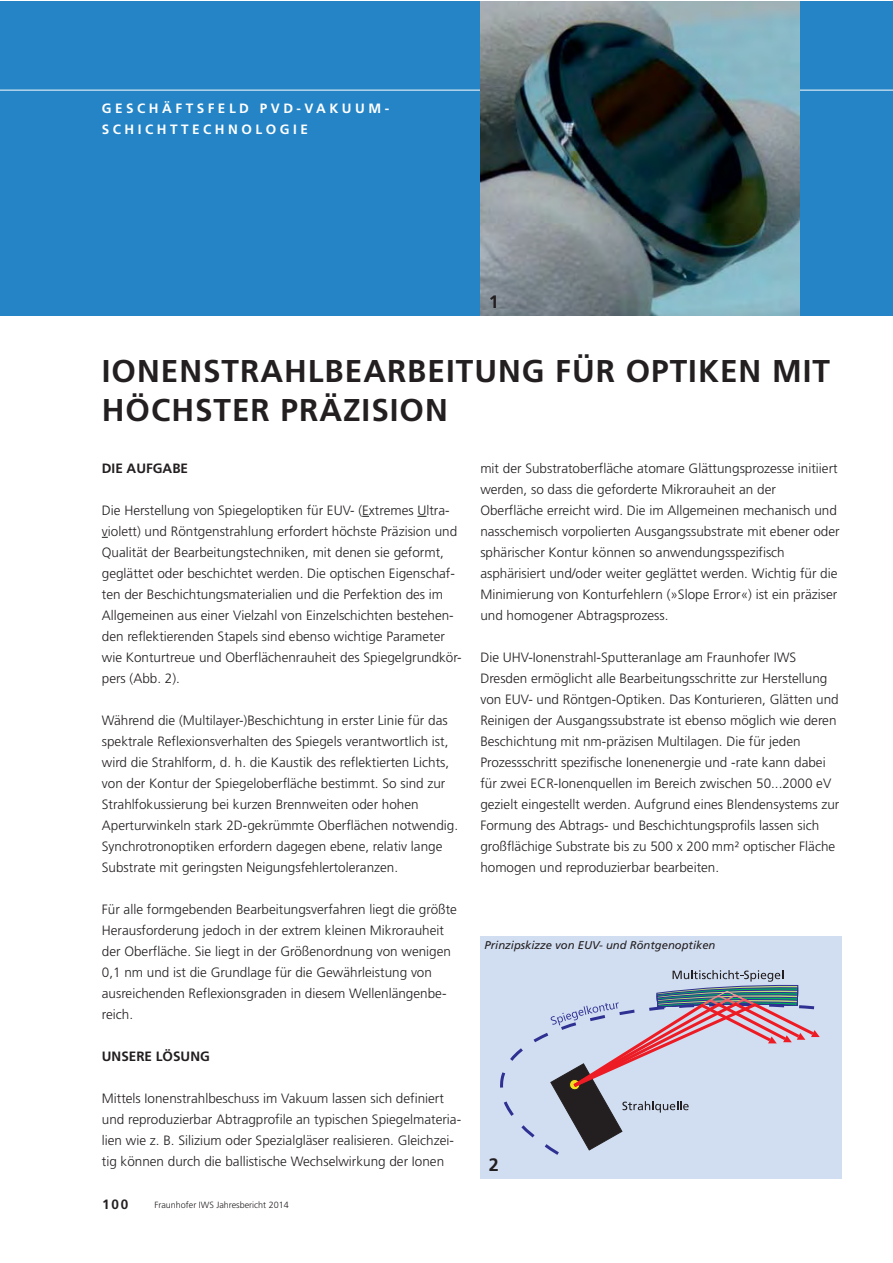
<style>
.page{position:relative;width:893px;height:1263px;background:#fff}
.page>*{position:absolute;margin:0;border:0;box-sizing:border-box;transform-origin:0 0}
.t1{font:700 31.5px/39px "Frutiger LT Com";letter-spacing:.03em;color:#231f20}
.t2{font:700 18px "Frutiger LT Com";color:#231f20}
.t3{font:300 13.5px/21px "Frutiger LT Com";color:#231f20}
.t4{font:700 13.5px/21px "Frutiger LT Com";letter-spacing:.26em;color:#fff}
.t5{font:700 13.5px "Frutiger LT Com";color:#231f20}
.t6{font:italic 11.25px "Frutiger LT Com";color:#231f20}
.t7{font:300 9px "Frutiger LT Com";color:#231f20}
</style>
<div class="page">
<div style="left:0;top:2px;width:892px;height:313px;background:#2484c6"></div>
<hr style="left:0;top:90px;width:892px;height:1px;background:#fff">
<img style="left:480px;top:2px;width:319px;height:313px">
<div style="left:480px;top:936px;width:362px;height:243px;background:#d1ddf1"></div>
<svg style="left:500px;top:1033px;width:90px;height:122px"></svg>
<svg style="left:550px;top:970px;width:270px;height:180px"></svg>
<p class="t4" style="left:102px;top:99px;width:289px">GESCHÄFTSFELD PVD-VAKUUM-<br>SCHICHTTECHNOLOGIE</p>
<h2 class="t2" style="left:489px;top:294px;width:12px">1</h2>
<h1 class="t1" style="left:102px;top:354px;width:730px">IONENSTRAHLBEARBEITUNG FÜR OPTIKEN MIT<br>HÖCHSTER PRÄZISION</h1>
<p class="t5" style="left:102px;top:463px;width:88px">DIE AUFGABE</p>
<p class="t3" style="left:102px;top:501px;width:361px">Die Herstellung von Spiegeloptiken für EUV- (Extremes Ultra&shy;violett) und Röntgenstrahlung erfordert höchste Präzision und Qualität der Bearbeitungstechniken, mit denen sie geformt, geglättet oder beschichtet werden. Die optischen Eigenschaf&shy;ten der Beschichtungsmaterialien und die Perfektion des im Allgemeinen aus einer Vielzahl von Einzelschichten bestehen&shy;den reflektierenden Stapels sind ebenso wichtige Parameter wie Konturtreue und Oberflächenrauheit des Spiegelgrundkör&shy;pers (Abb. 2).</p>
<p class="t3" style="left:102px;top:711px;width:358px">Während die (Multilayer-)Beschichtung in erster Linie für das spektrale Reflexionsverhalten des Spiegels verantwortlich ist, wird die Strahlform, d. h. die Kaustik des reflektierten Lichts, von der Kontur der Spiegeloberfläche bestimmt. So sind zur Strahlfokussierung bei kurzen Brennweiten oder hohen Aperturwinkeln stark 2D-gekrümmte Oberflächen notwendig.<br>Synchrotronoptiken erfordern dagegen ebene, relativ lange Substrate mit geringsten Neigungsfehlertoleranzen.</p>
<p class="t3" style="left:102px;top:900px;width:357px">Für alle formgebenden Bearbeitungsverfahren liegt die größte Herausforderung jedoch in der extrem kleinen Mikrorauheit der Oberfläche. Sie liegt in der Größenordnung von wenigen 0,1 nm und ist die Grundlage für die Gewährleistung von ausreichenden Reflexionsgraden in diesem Wellenlängenbe&shy;reich.</p>
<p class="t5" style="left:102px;top:1051px;width:110px">UNSERE LÖSUNG</p>
<p class="t3" style="left:102px;top:1089px;width:361px">Mittels Ionenstrahlbeschuss im Vakuum lassen sich definiert und reproduzierbar Abtragprofile an typischen Spiegelmateria&shy;lien wie z. B. Silizium oder Spezialgläser realisieren. Gleichzei&shy;tig können durch die ballistische Wechselwirkung der Ionen</p>
<p class="t5" style="left:102px;top:1199px;width:28px">100</p>
<p class="t7" style="left:154px;top:1201px;width:136px">Fraunhofer IWS Jahresbericht 2014</p>
<p class="t3" style="left:480px;top:459px;width:361px">mit der Substratoberfläche atomare Glättungsprozesse initiiert werden, so dass die geforderte Mikrorauheit an der Oberfläche erreicht wird. Die im Allgemeinen mechanisch und nasschemisch vorpolierten Ausgangssubstrate mit ebener oder sphärischer Kontur können so anwendungsspezifisch asphärisiert und/oder weiter geglättet werden. Wichtig für die Minimierung von Konturfehlern (»Slope Error«) ist ein präziser und homogener Abtragsprozess.</p>
<p class="t3" style="left:480px;top:648px;width:361px">Die UHV-Ionenstrahl-Sputteranlage am Fraunhofer IWS Dresden ermöglicht alle Bearbeitungsschritte zur Herstellung von EUV- und Röntgen-Optiken. Das Konturieren, Glätten und Reinigen der Ausgangssubstrate ist ebenso möglich wie deren Beschichtung mit nm-präzisen Multilagen. Die für jeden Prozessschritt spezifische Ionenenergie und -rate kann dabei für zwei ECR-Ionenquellen im Bereich zwischen 50...2000 eV gezielt eingestellt werden. Aufgrund eines Blendensystems zur Formung des Abtrags- und Beschichtungsprofils lassen sich großflächige Substrate bis zu 500 x 200 mm² optischer Fläche homogen und reproduzierbar bearbeiten.</p>
<p class="t6" style="left:485px;top:940px;width:232px">Prinzipskizze von EUV- und Röntgenoptiken</p>
<h2 class="t2" style="left:489px;top:1157px;width:12px">2</h2>
</div>
